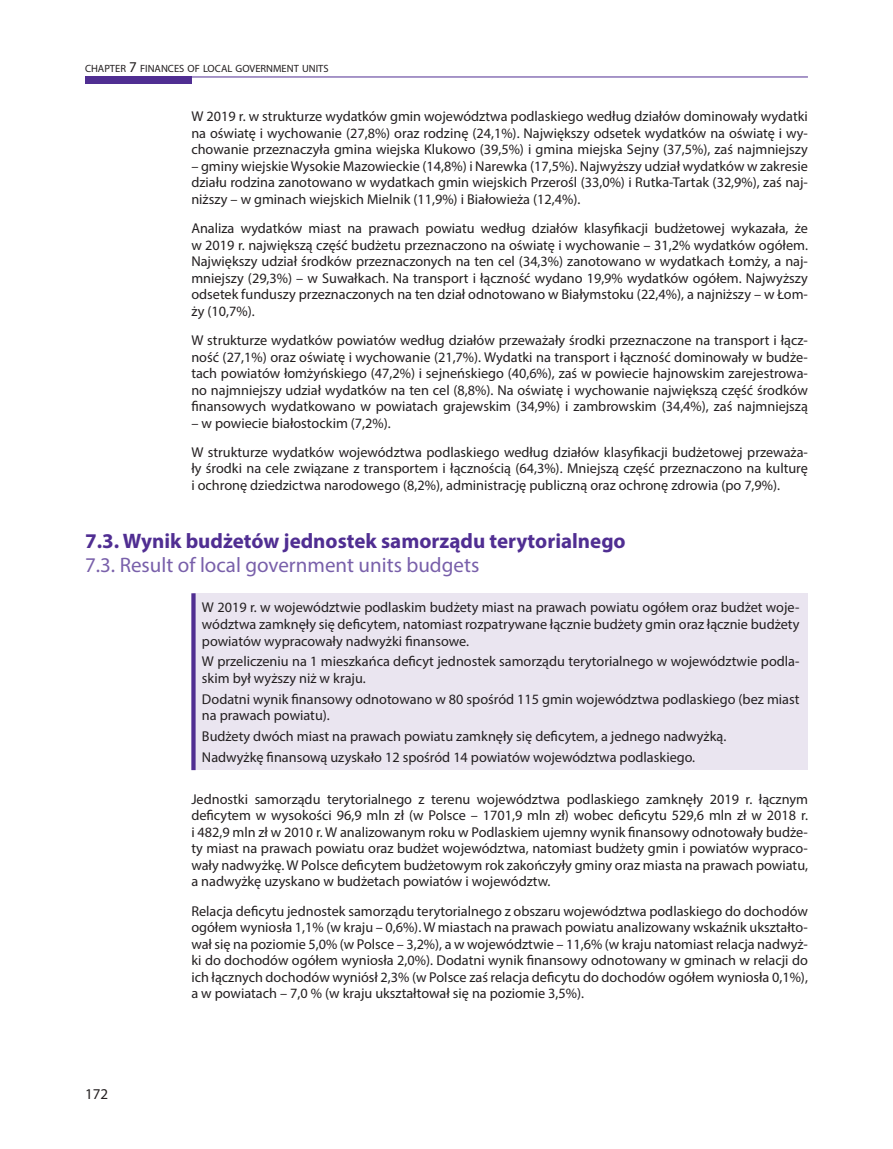
<style>
.page{position:relative;width:893px;height:1149px;background:#fff}
.page>*{position:absolute;margin:0;border:0;box-sizing:border-box;transform-origin:0 0}
.Podrozdział_PL{font:700 21px "Myriad Pro";color:#502e92}
.Podrozdział_ANG{font:21px "Myriad Pro";color:#7960aa}
.t1{font:15px "Myriad Pro";color:#231f20}
.Tekst_podstawowy_PL{font:14.25px/16.5px "Myriad Pro";color:#231f20;text-align:justify}
.Apla{font:14.25px/16.5px "Myriad Pro";color:#231f20}
.t2{font:10.5px "Myriad Pro";color:#231f20}
.s1{font-size:15px}
</style>
<div class="page">
<div style="left:85px;top:77px;width:106px;height:7px;background:#502e92"></div>
<hr style="left:191px;top:77px;width:617px;height:1px;background:#502e92">
<div style="left:193px;top:593px;width:615px;height:176px;background:#eae5f0"></div>
<div style="left:191px;top:593px;width:5px;height:176px;background:#502e92"></div>
<p class="t2" style="left:85px;top:62px;width:245px">CHAPTER <span class="s1">7</span> FINANCES OF LOCAL GOVERNMENT UNITS</p>
<p class="Tekst_podstawowy_PL" style="left:191px;top:108px;width:618px">W 2019 r. w strukturze wydatków gmin województwa podlaskiego według działów dominowały wydatki na oświatę i wychowanie (27,8%) oraz rodzinę (24,1%). Największy odsetek wydatków na oświatę i wy&shy;chowanie przeznaczyła gmina wiejska Klukowo (39,5%) i gmina miejska Sejny (37,5%), zaś najmniejszy</p>
<p class="Tekst_podstawowy_PL" style="left:191px;top:157px;width:618px">– gminy wiejskie Wysokie Mazowieckie (14,8%) i Narewka (17,5%). Najwyższy udział wydatków w zakresie działu rodzina zanotowano w wydatkach gmin wiejskich Przerośl (33,0%) i Rutka-Tartak (32,9%), zaś naj&shy;niższy – w gminach wiejskich Mielnik (11,9%) i Białowieża (12,4%).</p>
<p class="Tekst_podstawowy_PL" style="left:191px;top:220px;width:618px">Analiza wydatków miast na prawach powiatu według działów klasyfikacji budżetowej wykazała, że w 2019 r. największą część budżetu przeznaczono na oświatę i wychowanie – 31,2% wydatków ogółem.<br>Największy udział środków przeznaczonych na ten cel (34,3%) zanotowano w wydatkach Łomży, a naj&shy;mniejszy (29,3%) – w Suwałkach. Na transport i łączność wydano 19,9% wydatków ogółem. Najwyższy odsetek funduszy przeznaczonych na ten dział odnotowano w Białymstoku (22,4%), a najniższy – w Łom&shy;ży (10,7%).</p>
<p class="Tekst_podstawowy_PL" style="left:191px;top:331px;width:618px">W strukturze wydatków powiatów według działów przeważały środki przeznaczone na transport i łącz&shy;ność (27,1%) oraz oświatę i wychowanie (21,7%). Wydatki na transport i łączność dominowały w budże&shy;tach powiatów łomżyńskiego (47,2%) i sejneńskiego (40,6%), zaś w powiecie hajnowskim zarejestrowa&shy;no najmniejszy udział wydatków na ten cel (8,8%). Na oświatę i wychowanie największą część środków finansowych wydatkowano w powiatach grajewskim (34,9%) i zambrowskim (34,4%), zaś najmniejszą</p>
<p class="Tekst_podstawowy_PL" style="left:191px;top:414px;width:201px">– w powiecie białostockim (7,2%).</p>
<p class="Tekst_podstawowy_PL" style="left:191px;top:443px;width:618px">W strukturze wydatków województwa podlaskiego według działów klasyfikacji budżetowej przeważa&shy;ły środki na cele związane z transportem i łącznością (64,3%). Mniejszą część przeznaczono na kulturę i ochronę dziedzictwa narodowego (8,2%), administrację publiczną oraz ochronę zdrowia (po 7,9%).</p>
<p class="Podrozdział_PL" style="left:85px;top:527px;width:542px">7.3. Wynik budżetów jednostek samorządu terytorialnego</p>
<p class="Podrozdział_ANG" style="left:85px;top:552px;width:396px">7.3. Result of local government units budgets</p>
<p class="Apla" style="left:202px;top:599px;width:599px;text-align:justify">W 2019 r. w województwie podlaskim budżety miast na prawach powiatu ogółem oraz budżet woje&shy;wództwa zamknęły się deficytem, natomiast rozpatrywane łącznie budżety gmin oraz łącznie budżety powiatów wypracowały nadwyżki finansowe.</p>
<p class="Apla" style="left:202px;top:652px;width:599px">W przeliczeniu na 1 mieszkańca deficyt jednostek samorządu terytorialnego w województwie podla&shy;skim był wyższy niż w kraju.</p>
<p class="Apla" style="left:202px;top:690px;width:599px">Dodatni wynik finansowy odnotowano w 80 spośród 115 gmin województwa podlaskiego (bez miast na prawach powiatu).</p>
<p class="Apla" style="left:202px;top:727px;width:526px">Budżety dwóch miast na prawach powiatu zamknęły się deficytem, a jednego nadwyżką.</p>
<p class="Apla" style="left:202px;top:748px;width:495px">Nadwyżkę finansową uzyskało 12 spośród 14 powiatów województwa podlaskiego.</p>
<p class="Tekst_podstawowy_PL" style="left:191px;top:790px;width:618px">Jednostki samorządu terytorialnego z terenu województwa podlaskiego zamknęły 2019 r. łącznym deficytem w wysokości 96,9 mln zł (w Polsce – 1701,9 mln zł) wobec deficytu 529,6 mln zł w 2018 r. i 482,9 mln zł w 2010 r. W analizowanym roku w Podlaskiem ujemny wynik finansowy odnotowały budże&shy;ty miast na prawach powiatu oraz budżet województwa, natomiast budżety gmin i powiatów wypraco&shy;wały nadwyżkę. W Polsce deficytem budżetowym rok zakończyły gminy oraz miasta na prawach powiatu, a nadwyżkę uzyskano w budżetach powiatów i województw.</p>
<p class="Tekst_podstawowy_PL" style="left:191px;top:901px;width:618px">Relacja deficytu jednostek samorządu terytorialnego z obszaru województwa podlaskiego do dochodów ogółem wyniosła 1,1% (w kraju – 0,6%). W miastach na prawach powiatu analizowany wskaźnik ukształto&shy;wał się na poziomie 5,0% (w Polsce – 3,2%), a w województwie – 11,6% (w kraju natomiast relacja nadwyż&shy;ki do dochodów ogółem wyniosła 2,0%). Dodatni wynik finansowy odnotowany w gminach w relacji do ich łącznych dochodów wyniósł 2,3% (w Polsce zaś relacja deficytu do dochodów ogółem wyniosła 0,1%), a w powiatach – 7,0 % (w kraju ukształtował się na poziomie 3,5%).</p>
<p class="t1" style="left:85px;top:1083px;width:25px">172</p>
</div>
